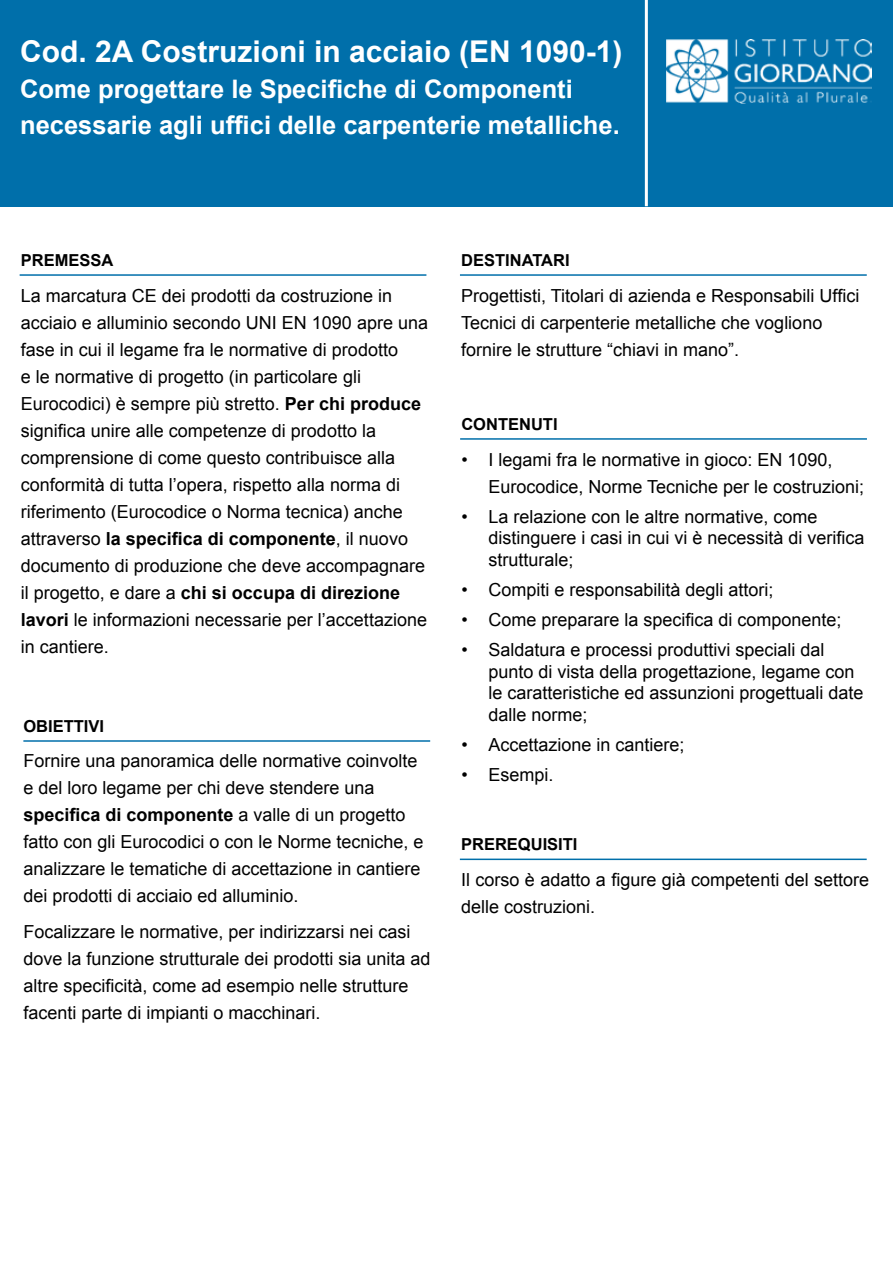
<style>
.page{position:relative;width:893px;height:1263px;background:#fff}
.page>*{position:absolute;margin:0;border:0;box-sizing:border-box;transform-origin:0 0}
.t1{font:700 30px "Arial";color:#fff}
.t2{font:700 25.5px/36px "Arial";color:#fff}
.t3{font:18px/27px "Arial";color:#000}
.t4{font:700 16.5px "Arial";color:#000}
.s1{font-weight:700}
</style>
<div class="page">
<div style="left:0;top:0;width:893px;height:206px;background:#006faa"></div>
<hr style="left:645px;top:0;width:3px;height:206px;background:#fff">
<img style="left:667px;top:40px;width:204px;height:63px">
<hr style="left:20px;top:274px;width:406px;height:2px;background:#006faa">
<hr style="left:23px;top:740px;width:407px;height:2px;background:#006faa">
<hr style="left:460px;top:274px;width:407px;height:2px;background:#006faa">
<hr style="left:460px;top:438px;width:407px;height:2px;background:#006faa">
<hr style="left:460px;top:858px;width:407px;height:2px;background:#006faa">
<h1 class="t1" style="left:20px;top:31px;width:604px">Cod. 2A Costruzioni in acciaio (EN 1090-1)</h1>
<h2 class="t2" style="left:20px;top:72px;width:601px">Come progettare le Specifiche di Componenti necessarie agli uffici delle carpenterie metalliche.</h2>
<p class="t4" style="left:21px;top:249px;width:94px">PREMESSA</p>
<p class="t3" style="left:21px;top:282px;width:409px">La marcatura CE dei prodotti da costruzione in acciaio e alluminio secondo UNI EN 1090 apre una fase in cui il legame fra le normative di prodotto<br>e le normative di progetto (in particolare gli Eurocodici) è sempre più stretto. <span class="s1">Per chi produce </span>significa unire alle competenze di prodotto la comprensione di come questo contribuisce alla conformità di tutta l’opera, rispetto alla norma di riferimento (Eurocodice o Norma tecnica) anche attraverso <span class="s1">la specifica di componente</span>, il nuovo documento di produzione che deve accompagnare il progetto, e dare a <span class="s1">chi si occupa di direzione lavori</span> le informazioni necessarie per l’accettazione in cantiere.</p>
<p class="t4" style="left:23px;top:715px;width:82px">OBIETTIVI</p>
<p class="t3" style="left:23px;top:748px;width:402px">Fornire una panoramica delle normative coinvolte e del loro legame per chi deve stendere una <span class="s1">specifica di componente</span> a valle di un progetto fatto con gli Eurocodici o con le Norme tecniche, e analizzare le tematiche di accettazione in cantiere dei prodotti di acciaio ed alluminio.</p>
<p class="t3" style="left:23px;top:918px;width:409px">Focalizzare le normative, per indirizzarsi nei casi dove la funzione strutturale dei prodotti sia unita ad altre specificità, come ad esempio nelle strutture facenti parte di impianti o macchinari.</p>
<p class="t4" style="left:461px;top:249px;width:110px">DESTINATARI</p>
<p class="t3" style="left:461px;top:282px;width:400px">Progettisti, Titolari di azienda e Responsabili Uffici<br>Tecnici di carpenterie metalliche che vogliono fornire le strutture “chiavi in mano”.</p>
<p class="t4" style="left:461px;top:413px;width:98px">CONTENUTI</p>
<p class="t3" style="left:488px;top:446px;width:377px;text-indent:-27px">• I legami fra le normative in gioco: EN 1090,<br>Eurocodice, Norme Tecniche per le costruzioni;</p>
<p class="t3" style="left:488px;top:506px;width:378px;line-height:21.6px;text-indent:-27px">• La relazione con le altre normative, come distinguere i casi in cui vi è necessità di verifica strutturale;</p>
<p class="t3" style="left:461px;top:576px;width:314px">• Compiti e responsabilità degli attori;</p>
<p class="t3" style="left:461px;top:606px;width:382px">• Come preparare la specifica di componente;</p>
<p class="t3" style="left:488px;top:639px;width:377px;line-height:21.6px;text-indent:-27px">• Saldatura e processi produttivi speciali dal punto di vista della progettazione, legame con le caratteristiche ed assunzioni progettuali date dalle norme;</p>
<p class="t3" style="left:461px;top:731px;width:225px">• Accettazione in cantiere;</p>
<p class="t3" style="left:461px;top:761px;width:94px">• Esempi.</p>
<p class="t4" style="left:461px;top:834px;width:118px">PREREQUISITI</p>
<p class="t3" style="left:461px;top:866px;width:410px">Il corso è adatto a figure già competenti del settore delle costruzioni.</p>
</div>
